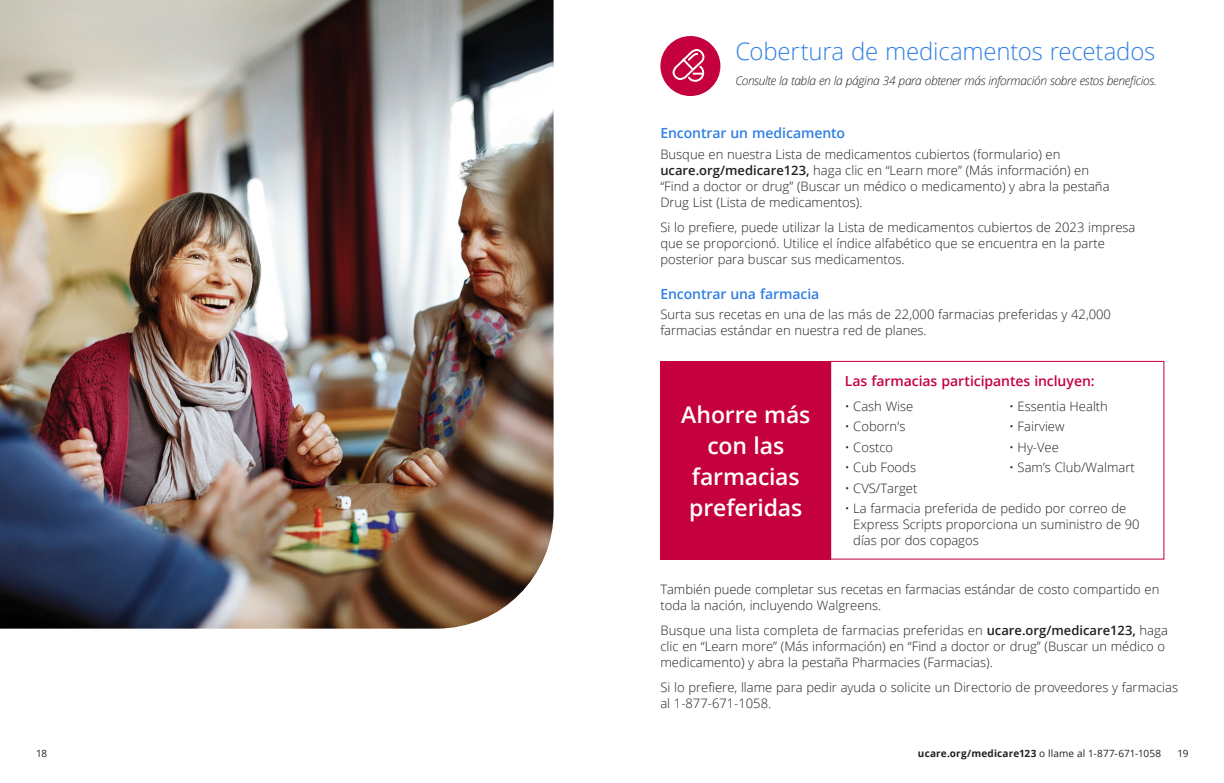
<style>
.page{position:relative;width:1224px;height:783px;background:#fff}
.page>*{position:absolute;margin:0;border:0;box-sizing:border-box;transform-origin:0 0}
.Subhead_A{font:300 24px "Open Sans";letter-spacing:-.01em;color:#307fe2}
.Breakout_head_-_red{font:600 23px/31px "Open Sans";letter-spacing:-.005em;color:#fff;text-align:center}
.Subhead_B{font:600 14px "Open Sans";letter-spacing:-.005em;color:#307fe2}
.Breakout_head_-_red-2{font:600 14px "Open Sans";letter-spacing:-.005em;color:#c5003e}
.Body_text_13_16{font:300 13px/16px "Open Sans";color:#231f20}
.Body_text_bulleted_t{font:300 13px "Open Sans";color:#231f20}
.Reference{font:italic 300 12px "Open Sans";letter-spacing:-.03em;color:#231f20}
.t1{font:10px "Open Sans";letter-spacing:.015em;color:#231f20}
.s1{font-weight:600}
.s2{font-weight:700}
</style>
<div class="page">
<img style="left:0;top:0;width:554px;height:629px">
<div style="left:660px;top:36px;width:60px;height:60px;background:#c5003e;border-radius:50%"></div>
<svg style="left:672px;top:49px;width:33px;height:33px"></svg>
<div style="left:660px;top:361px;width:171px;height:199px;background:#c5003e"></div>
<div style="left:830px;top:361px;width:334px;height:199px;border:1px solid #c5003e"></div>
<h1 class="Subhead_A" style="left:735px;top:35px;width:421px">Cobertura de medicamentos recetados</h1>
<p class="Reference" style="left:735px;top:72px;width:423px">Consulte la tabla en la página 34 para obtener más información sobre estos beneficios.</p>
<h2 class="Subhead_B" style="left:660px;top:123px;width:186px">Encontrar un medicamento</h2>
<p class="Body_text_13_16" style="left:660px;top:145px;width:451px">Busque en nuestra Lista de medicamentos cubiertos (formulario) en <span class="s1">ucare.org/medicare123,</span> haga clic en “Learn more” (Más información) en “Find a doctor or drug” (Buscar un médico o medicamento) y abra la pestaña Drug List (Lista de medicamentos).</p>
<p class="Body_text_13_16" style="left:660px;top:218px;width:477px">Si lo prefiere, puede utilizar la Lista de medicamentos cubiertos de 2023 impresa que se proporcionó. Utilice el índice alfabético que se encuentra en la parte posterior para buscar sus medicamentos.</p>
<h2 class="Subhead_B" style="left:660px;top:284px;width:160px">Encontrar una farmacia</h2>
<p class="Body_text_13_16" style="left:660px;top:306px;width:452px">Surta sus recetas en una de las más de 22,000 farmacias preferidas y 42,000 farmacias estándar en nuestra red de planes.</p>
<h2 class="Breakout_head_-_red-2" style="left:845px;top:371px;width:251px">Las farmacias participantes incluyen:</h2>
<p class="Body_text_bulleted_t" style="left:845px;top:397px;width:70px">• Cash Wise</p>
<p class="Body_text_bulleted_t" style="left:845px;top:417px;width:62px">• Coborn's</p>
<p class="Body_text_bulleted_t" style="left:845px;top:438px;width:50px">• Costco</p>
<p class="Body_text_bulleted_t" style="left:845px;top:458px;width:73px">• Cub Foods</p>
<p class="Body_text_bulleted_t" style="left:845px;top:479px;width:74px">• CVS/Target</p>
<p class="Body_text_bulleted_t" style="left:1009px;top:397px;width:100px">• Essentia Health</p>
<p class="Body_text_bulleted_t" style="left:1009px;top:417px;width:57px">• Fairview</p>
<p class="Body_text_bulleted_t" style="left:1009px;top:438px;width:51px">• Hy-Vee</p>
<p class="Body_text_bulleted_t" style="left:1009px;top:458px;width:127px">• Sam’s Club/Walmart</p>
<p class="Body_text_13_16" style="left:853px;top:500px;width:288px;text-indent:-9px">• La farmacia preferida de pedido por correo de<br>Express Scripts proporciona un suministro de 90 días por dos copagos</p>
<p class="Body_text_13_16" style="left:660px;top:581px;width:500px">También puede completar sus recetas en farmacias estándar de costo compartido en toda la nación, incluyendo Walgreens.</p>
<p class="Body_text_13_16" style="left:660px;top:622px;width:509px">Busque una lista completa de farmacias preferidas en <span class="s1">ucare.org/medicare123,</span> haga clic en “Learn more” (Más información) en “Find a doctor or drug” (Buscar un médico o medicamento) y abra la pestaña Pharmacies (Farmacias).</p>
<p class="Body_text_13_16" style="left:660px;top:679px;width:519px">Si lo prefiere, llame para pedir ayuda o solicite un Directorio de proveedores y farmacias al 1-877-671-1058.</p>
<h2 class="Breakout_head_-_red" style="left:681px;top:398px;width:131px">Ahorre más con las farmacias preferidas</h2>
<p class="t1" style="left:36px;top:747px;width:13px">18</p>
<p class="t1" style="left:918px;top:747px;width:245px"><span class="s2">ucare.org/medicare123</span> o llame al 1-877-671-1058</p>
<p class="t1" style="left:1177px;top:747px;width:12px">19</p>
</div>
